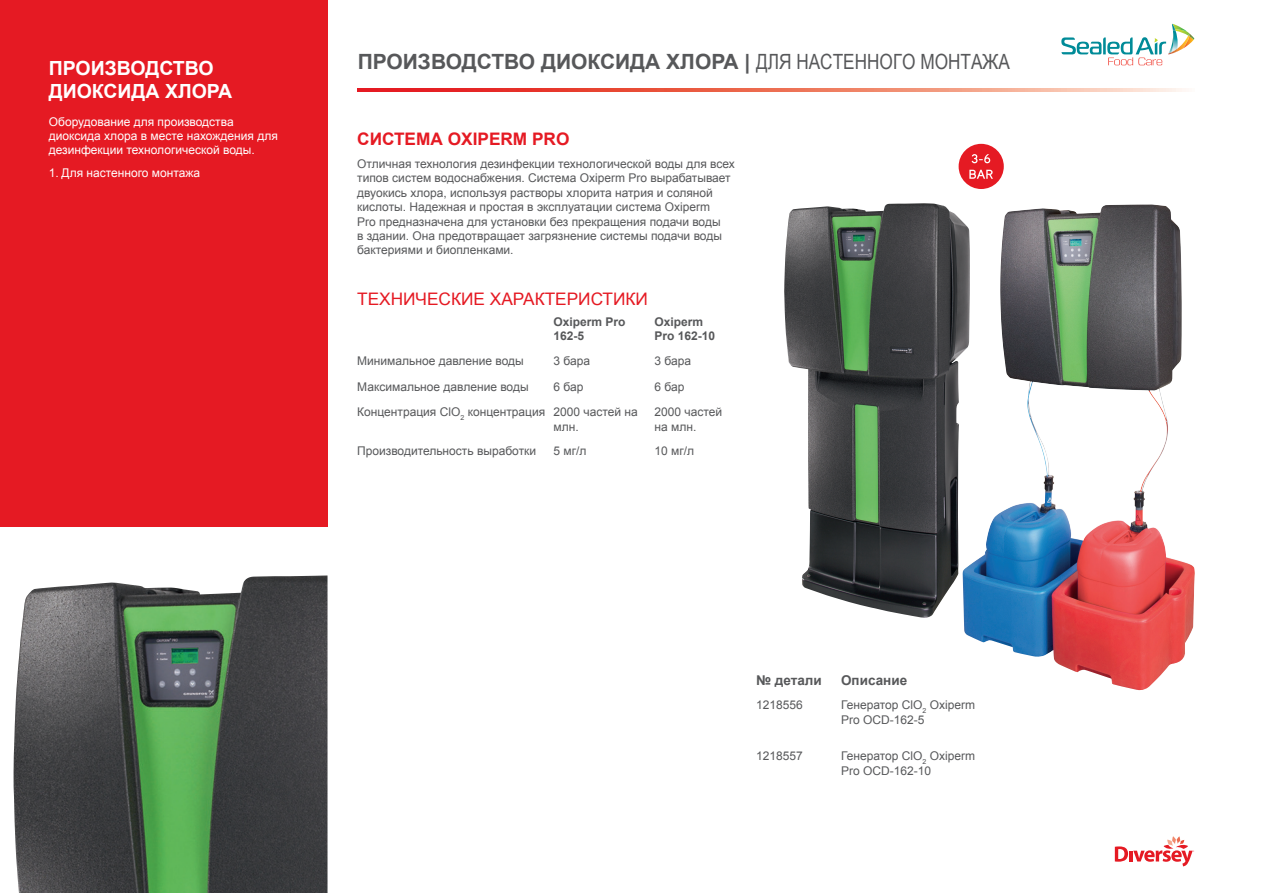
<style>
.page{position:relative;width:1263px;height:893px;background:#fff}
.page>*{position:absolute;margin:0;border:0;box-sizing:border-box;transform-origin:0 0}
.t1{font:700 21px "Arial";color:#57585a}
.t2{font:700 19.5px/23.4px "Arial";color:#fff}
.t3{font:17.25px "Arial";color:#e51a23}
.t4{font:700 17.25px "Arial";color:#e51a23}
.t5{font:700 13.5px "Arial";color:#57585a}
.t6{font:12px/14.4px "Arial";color:#57585a}
.t7{font:12px/14.4px "Arial";color:#fff}
.t8{font:700 12px/14.4px "Arial";color:#57585a}
.s1{font-family:"Arial Narrow";font-weight:400}
</style>
<div class="page">
<div style="left:0;top:0;width:327px;height:527px;background:#e51a23"></div>
<svg style="left:358px;top:88px;width:828px;height:3px;background:#ee7463"></svg>
<svg style="left:1061px;top:24px;width:134px;height:41px"></svg>
<svg style="left:1115px;top:836px;width:79px;height:30px"></svg>
<img style="left:13px;top:575px;width:314px;height:318px">
<div style="left:959px;top:144px;width:45px;height:45px;background:#e51a23;border-radius:50%"></div>
<svg style="left:969px;top:170px;width:24px;height:9px"></svg>
<svg style="left:971px;top:154px;width:19px;height:9px"></svg>
<img style="left:784px;top:203px;width:178px;height:415px">
<img style="left:962px;top:204px;width:186px;height:479px">
<h2 class="t2" style="left:49px;top:57px;width:185px">ПРОИЗВОДСТВО<br>ДИОКСИДА ХЛОРА</h2>
<p class="t7" style="left:49px;top:114px;width:231px">Оборудование для производства диоксида хлора в месте нахождения для дезинфекции технологической воды.</p>
<p class="t7" style="left:49px;top:166px;width:153px">1. Для настенного монтажа</p>
<h1 class="t1" style="left:358px;top:48px;width:654px">ПРОИЗВОДСТВО ДИОКСИДА ХЛОРА | <span class="s1">ДЛЯ НАСТЕННОГО МОНТАЖА</span></h1>
<h3 class="t4" style="left:357px;top:128px;width:214px">СИСТЕМА OXIPERM PRO</h3>
<p class="t6" style="left:357px;top:157px;width:379px">Отличная технология дезинфекции технологической воды для всех типов систем водоснабжения. Система Oxiperm Pro вырабатывает двуокись хлора, используя растворы хлорита натрия и соляной кислоты. Надежная и простая в эксплуатации система Oxiperm<br>Pro предназначена для установки без прекращения подачи воды<br>в здании. Она предотвращает загрязнение системы подачи воды бактериями и биопленками.</p>
<h3 class="t3" style="left:357px;top:287px;width:292px">ТЕХНИЧЕСКИЕ ХАРАКТЕРИСТИКИ</h3>
<p class="t8" style="left:554px;top:315px;width:74px">Oxiperm Pro<br>162-5</p>
<p class="t8" style="left:655px;top:315px;width:62px">Oxiperm<br>Pro 162-10</p>
<p class="t6" style="left:357px;top:354px;width:168px">Минимальное давление воды</p>
<p class="t6" style="left:554px;top:354px;width:38px">3 бара</p>
<p class="t6" style="left:655px;top:354px;width:38px">3 бара</p>
<p class="t6" style="left:357px;top:379px;width:173px">Максимальное давление воды</p>
<p class="t6" style="left:554px;top:379px;width:31px">6 бар</p>
<p class="t6" style="left:655px;top:379px;width:31px">6 бар</p>
<p class="t6" style="left:554px;top:405px;width:86px;text-indent:-196px">Концентрация ClO<sub>2</sub> концентрация 2000 частей на млн.</p>
<p class="t6" style="left:655px;top:405px;width:69px">2000 частей на млн.</p>
<p class="t6" style="left:357px;top:444px;width:180px">Производительность выработки</p>
<p class="t6" style="left:554px;top:444px;width:34px">5 мг/л</p>
<p class="t6" style="left:655px;top:444px;width:41px">10 мг/л</p>
<p class="t5" style="left:756px;top:671px;width:67px">№ детали</p>
<p class="t5" style="left:841px;top:671px;width:68px">Описание</p>
<p class="t6" style="left:756px;top:698px;width:48px">1218556</p>
<p class="t6" style="left:841px;top:698px;width:136px">Генератор ClO<sub>2</sub> Oxiperm<br>Pro OCD-162-5</p>
<p class="t6" style="left:756px;top:749px;width:48px">1218557</p>
<p class="t6" style="left:841px;top:749px;width:136px">Генератор ClO<sub>2</sub> Oxiperm<br>Pro OCD-162-10</p>
</div>
